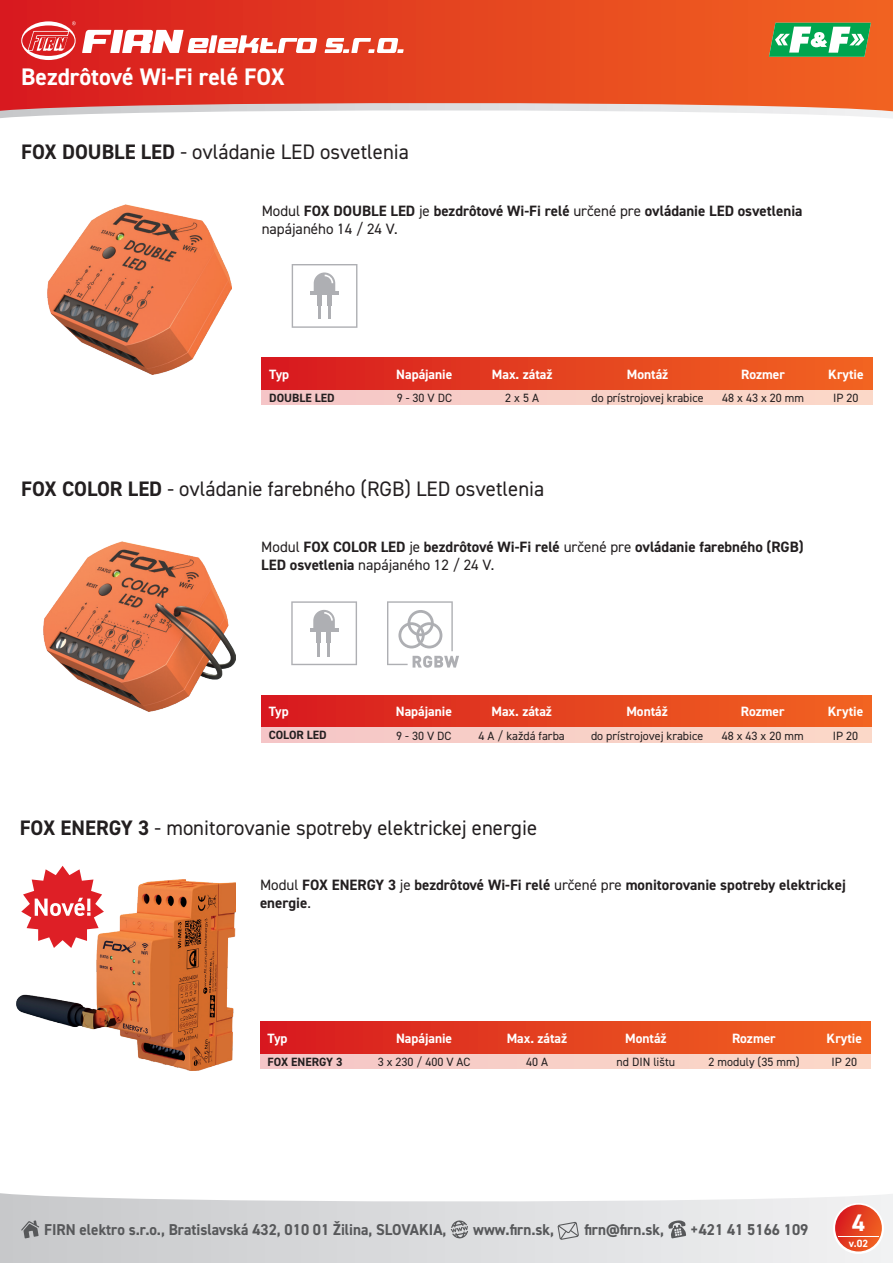
<style>
.page{position:relative;width:893px;height:1263px;background:#fff}
.page>*{position:absolute;margin:0;border:0;box-sizing:border-box;transform-origin:0 0}
.t1{font:700 24px "DIN2014";color:#fff}
.t2{font:21px "DIN2014";color:#231f20}
.t3{font:700 15.75px "DIN2014";color:#57585a;scale:.96 1}
.t4{font:700 15px/18px "DIN2014";color:#231f20}
.t5{font:700 13.5px "DIN2014";color:#fff}
.t6{font:12px "DIN2014";color:#231f20}
.t7{font:700 12px "DIN2014";color:#231f20}
.t8{font:700 10.5px "DIN2014";color:#fff}
.s1{font-weight:700}
.s2{font-weight:400}
</style>
<div class="page">
<svg style="left:0;top:111px;width:893px;height:7px"></svg>
<svg style="left:0;top:0;width:893px;height:111px;background:#e44b2b"></svg>
<svg style="left:21px;top:21px;width:55px;height:39px"></svg>
<svg style="left:82px;top:30px;width:235px;height:23px"></svg>
<svg style="left:325px;top:38px;width:79px;height:15px"></svg>
<svg style="left:0;top:1193px;width:893px;height:70px;background:#dedfe0"></svg>
<svg style="left:833px;top:1203px;width:51px;height:51px"></svg>
<svg style="left:835px;top:1205px;width:47px;height:46px;background:#e44122"></svg>
<hr style="left:838px;top:1236px;width:41px;height:1px;background:#fff">
<svg style="left:769px;top:23px;width:102px;height:34px"></svg>
<svg style="left:557px;top:1222px;width:22px;height:18px"></svg>
<svg style="left:21px;top:1220px;width:18px;height:18px"></svg>
<svg style="left:451px;top:1220px;width:17px;height:19px"></svg>
<svg style="left:668px;top:1220px;width:18px;height:18px"></svg>
<img style="left:47px;top:204px;width:185px;height:170px">
<div style="left:262px;top:389px;width:610px;height:16px;background:#f8d0c7"></div>
<div style="left:262px;top:358px;width:610px;height:31px;background:linear-gradient(to right,#d71a1f,#f26621)"></div>
<div style="left:261px;top:727px;width:611px;height:15px;background:#f8d0c7"></div>
<div style="left:261px;top:695px;width:611px;height:32px;background:linear-gradient(to right,#d71a1f,#f26721)"></div>
<div style="left:260px;top:1053px;width:610px;height:16px;background:#f8d0c7"></div>
<div style="left:260px;top:1022px;width:610px;height:31px;background:linear-gradient(to right,#d71a1f,#f26621)"></div>
<img style="left:43px;top:541px;width:193px;height:170px">
<svg style="left:387px;top:601px;width:72px;height:67px"></svg>
<svg style="left:292px;top:264px;width:65px;height:64px"></svg>
<hr style="left:328px;top:301px;width:3px;height:18px;background:#aeafb3">
<svg style="left:291px;top:601px;width:66px;height:64px"></svg>
<img style="left:17px;top:879px;width:218px;height:192px">
<svg style="left:21px;top:866px;width:83px;height:82px"></svg>
<h1 class="t1" style="left:21px;top:61px;width:265px">Bezdrôtové Wi-Fi relé FOX</h1>
<h2 class="t2" style="left:21px;top:139px;width:389px"><span class="s1">FOX DOUBLE LED</span> - ovládanie LED osvetlenia</h2>
<p class="t4" style="left:262px;top:202px;width:542px"><span class="s2">Modul</span> FOX DOUBLE LED <span class="s2">je</span> bezdrôtové Wi-Fi relé <span class="s2">určené pre</span> ovládanie LED osvetlenia <span class="s2">napájaného 14 / 24 V.</span></p>
<p class="t5" style="left:396px;top:365px;width:58px">Napájanie</p>
<p class="t5" style="left:492px;top:365px;width:62px">Max. zátaž</p>
<p class="t5" style="left:627px;top:365px;width:43px">Montáž</p>
<p class="t5" style="left:741px;top:365px;width:45px">Rozmer</p>
<p class="t5" style="left:828px;top:365px;width:37px">Krytie</p>
<p class="t5" style="left:269px;top:365px;width:21px">Typ</p>
<p class="t7" style="left:269px;top:390px;width:67px">DOUBLE LED</p>
<p class="t6" style="left:397px;top:390px;width:57px">9 - 30 V DC</p>
<p class="t6" style="left:505px;top:390px;width:35px">2 x 5 A</p>
<p class="t6" style="left:591px;top:390px;width:114px">do prístrojovej krabice</p>
<p class="t6" style="left:722px;top:390px;width:83px">48 x 43 x 20 mm</p>
<p class="t6" style="left:833px;top:390px;width:27px">IP 20</p>
<h2 class="t2" style="left:21px;top:476px;width:525px"><span class="s1">FOX COLOR LED</span> - ovládanie farebného (RGB) LED osvetlenia</h2>
<p class="t4" style="left:261px;top:538px;width:544px"><span class="s2">Modul</span> FOX COLOR LED <span class="s2">je</span> bezdrôtové Wi-Fi relé <span class="s2">určené pre</span> ovládanie farebného (RGB)<br>LED osvetlenia <span class="s2">napájaného 12 / 24 V.</span></p>
<p class="t5" style="left:396px;top:703px;width:58px">Napájanie</p>
<p class="t5" style="left:491px;top:703px;width:62px">Max. zátaž</p>
<p class="t5" style="left:626px;top:703px;width:43px">Montáž</p>
<p class="t5" style="left:741px;top:703px;width:45px">Rozmer</p>
<p class="t5" style="left:828px;top:703px;width:37px">Krytie</p>
<p class="t5" style="left:269px;top:703px;width:21px">Typ</p>
<p class="t7" style="left:269px;top:727px;width:60px">COLOR LED</p>
<p class="t6" style="left:396px;top:728px;width:57px">9 - 30 V DC</p>
<p class="t6" style="left:479px;top:728px;width:88px">4 A / každá farba</p>
<p class="t6" style="left:591px;top:728px;width:114px">do prístrojovej krabice</p>
<p class="t6" style="left:722px;top:728px;width:83px">48 x 43 x 20 mm</p>
<p class="t6" style="left:833px;top:728px;width:27px">IP 20</p>
<h2 class="t2" style="left:20px;top:815px;width:519px"><span class="s1">FOX ENERGY 3</span> - monitorovanie spotreby elektrickej energie</h2>
<p class="t4" style="left:260px;top:875px;width:587px"><span class="s2">Modul</span> FOX ENERGY 3 <span class="s2">je</span> bezdrôtové Wi-Fi relé <span class="s2">určené pre</span> monitorovanie spotreby elektrickej energie<span class="s2">.</span></p>
<p class="t5" style="left:396px;top:1029px;width:58px">Napájanie</p>
<p class="t5" style="left:507px;top:1029px;width:62px">Max. zátaž</p>
<p class="t5" style="left:625px;top:1029px;width:43px">Montáž</p>
<p class="t5" style="left:732px;top:1029px;width:45px">Rozmer</p>
<p class="t5" style="left:827px;top:1029px;width:37px">Krytie</p>
<p class="t5" style="left:268px;top:1029px;width:21px">Typ</p>
<p class="t7" style="left:268px;top:1054px;width:77px">FOX ENERGY 3</p>
<p class="t6" style="left:378px;top:1054px;width:94px">3 x 230 / 400 V AC</p>
<p class="t6" style="left:526px;top:1054px;width:23px">40 A</p>
<p class="t6" style="left:617px;top:1054px;width:60px">nd DIN lištu</p>
<p class="t6" style="left:709px;top:1054px;width:92px">2 moduly (35 mm)</p>
<p class="t6" style="left:832px;top:1054px;width:27px">IP 20</p>
<p class="t3" style="left:44px;top:1219px;width:421px">FIRN elektro s.r.o., Bratislavská 432, 010 01 Žilina, SLOVAKIA,</p>
<p class="t3" style="left:473px;top:1219px;width:86px">www.firn.sk,</p>
<p class="t3" style="left:584px;top:1219px;width:84px">firn@firn.sk,</p>
<p class="t3" style="left:691px;top:1219px;width:124px">+421 41 5166 109</p>
<h1 class="t1" style="left:852px;top:1206px;width:14px">4</h1>
<p class="t8" style="left:849px;top:1236px;width:21px">v.02</p>
</div>
